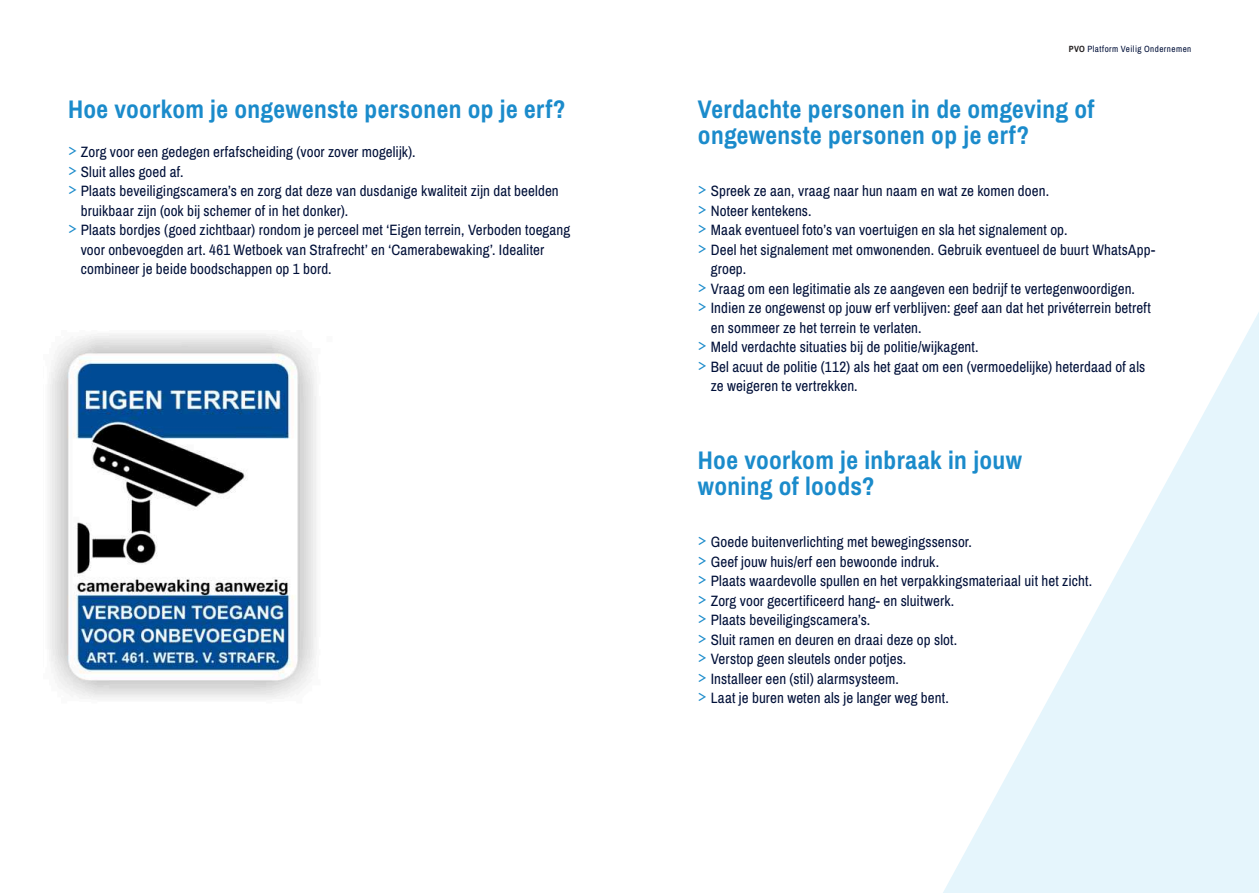
<style>
.page{position:relative;width:1259px;height:893px;background:#fff}
.page>*{position:absolute;margin:0;border:0;box-sizing:border-box;transform-origin:0 0}
.t1{font:25.5px/25.5px "Archivo Narrow";letter-spacing:.015em;color:#1b8bcb}
.t2{font:15px/19.5px "Archivo Narrow";letter-spacing:.005em;color:#001039}
.t3{font:9px "Archivo Narrow";letter-spacing:.05em;color:#001039}
.s1{font-family:"Profile";font-weight:300;font-size:20.4px;color:#1b8bcb}
.s2{color:#231f20}
</style>
<div class="page">
<svg style="left:943px;top:312px;width:316px;height:581px"></svg>
<img style="left:49px;top:334px;width:267px;height:364px">
<h1 class="t1" style="left:68px;top:96px;width:499px">Hoe voorkom je ongewenste personen op je erf?</h1>
<p class="t2" style="left:68px;top:143px;width:349px"><span class="s1">&gt;</span> Zorg voor een gedegen erfafscheiding (voor zover mogelijk).</p>
<p class="t2" style="left:68px;top:163px;width:117px"><span class="s1">&gt;</span> Sluit alles goed af.</p>
<p class="t2" style="left:68px;top:182px;width:492px"><span class="s1">&gt;</span> Plaats beveiligingscamera’s en zorg dat deze van dusdanige kwaliteit zijn dat beelden</p>
<p class="t2" style="left:81px;top:202px;width:269px">bruikbaar zijn (ook bij schemer of in het donker).</p>
<p class="t2" style="left:68px;top:221px;width:504px"><span class="s1">&gt;</span> Plaats bordjes (goed zichtbaar) rondom je perceel met ‘Eigen terrein, Verboden toegang</p>
<p class="t2" style="left:81px;top:241px;width:465px">voor onbevoegden art. 461 Wetboek van Strafrecht’ en ‘Camerabewaking’. Idealiter</p>
<p class="t2" style="left:81px;top:260px;width:252px">combineer je beide boodschappen op 1 bord.</p>
<p class="t3" style="left:1068px;top:45px;width:124px"><span class="s2">PVO</span> Platform Veilig Ondernemen</p>
<h1 class="t1" style="left:698px;top:96px;width:398px">Verdachte personen in de omgeving of ongewenste personen op je erf?</h1>
<p class="t2" style="left:698px;top:182px;width:353px"><span class="s1">&gt;</span> Spreek ze aan, vraag naar hun naam en wat ze komen doen.</p>
<p class="t2" style="left:698px;top:202px;width:115px"><span class="s1">&gt;</span> Noteer kentekens.</p>
<p class="t2" style="left:698px;top:221px;width:371px"><span class="s1">&gt;</span> Maak eventueel foto’s van voertuigen en sla het signalement op.</p>
<p class="t2" style="left:698px;top:241px;width:459px"><span class="s1">&gt;</span> Deel het signalement met omwonenden. Gebruik eventueel de buurt WhatsApp-</p>
<p class="t2" style="left:711px;top:260px;width:37px">groep.</p>
<p class="t2" style="left:698px;top:280px;width:438px"><span class="s1">&gt;</span> Vraag om een legitimatie als ze aangeven een bedrijf te vertegenwoordigen.</p>
<p class="t2" style="left:698px;top:299px;width:454px"><span class="s1">&gt;</span> Indien ze ongewenst op jouw erf verblijven: geef aan dat het privéterrein betreft</p>
<p class="t2" style="left:711px;top:319px;width:212px">en sommeer ze het terrein te verlaten.</p>
<p class="t2" style="left:698px;top:338px;width:282px"><span class="s1">&gt;</span> Meld verdachte situaties bij de politie/wijkagent.</p>
<p class="t2" style="left:698px;top:358px;width:449px"><span class="s1">&gt;</span> Bel acuut de politie (112) als het gaat om een (vermoedelijke) heterdaad of als</p>
<p class="t2" style="left:711px;top:377px;width:148px">ze weigeren te vertrekken.</p>
<h1 class="t1" style="left:698px;top:447px;width:326px">Hoe voorkom je inbraak in jouw woning of loods?</h1>
<p class="t2" style="left:698px;top:533px;width:396px"><span class="s1">&gt;</span> Goede buitenverlichting met bewegingssensor.<br><span class="s1">&gt;</span> Geef jouw huis/erf een bewoonde indruk.<br><span class="s1">&gt;</span> Plaats waardevolle spullen en het verpakkingsmateriaal uit het zicht. <span class="s1">&gt;</span> Zorg voor gecertificeerd hang- en sluitwerk.<br><span class="s1">&gt;</span> Plaats beveiligingscamera’s.<br><span class="s1">&gt;</span> Sluit ramen en deuren en draai deze op slot.<br><span class="s1">&gt;</span> Verstop geen sleutels onder potjes.<br><span class="s1">&gt;</span> Installeer een (stil) alarmsysteem.<br><span class="s1">&gt;</span> Laat je buren weten als je langer weg bent.</p>
</div>
